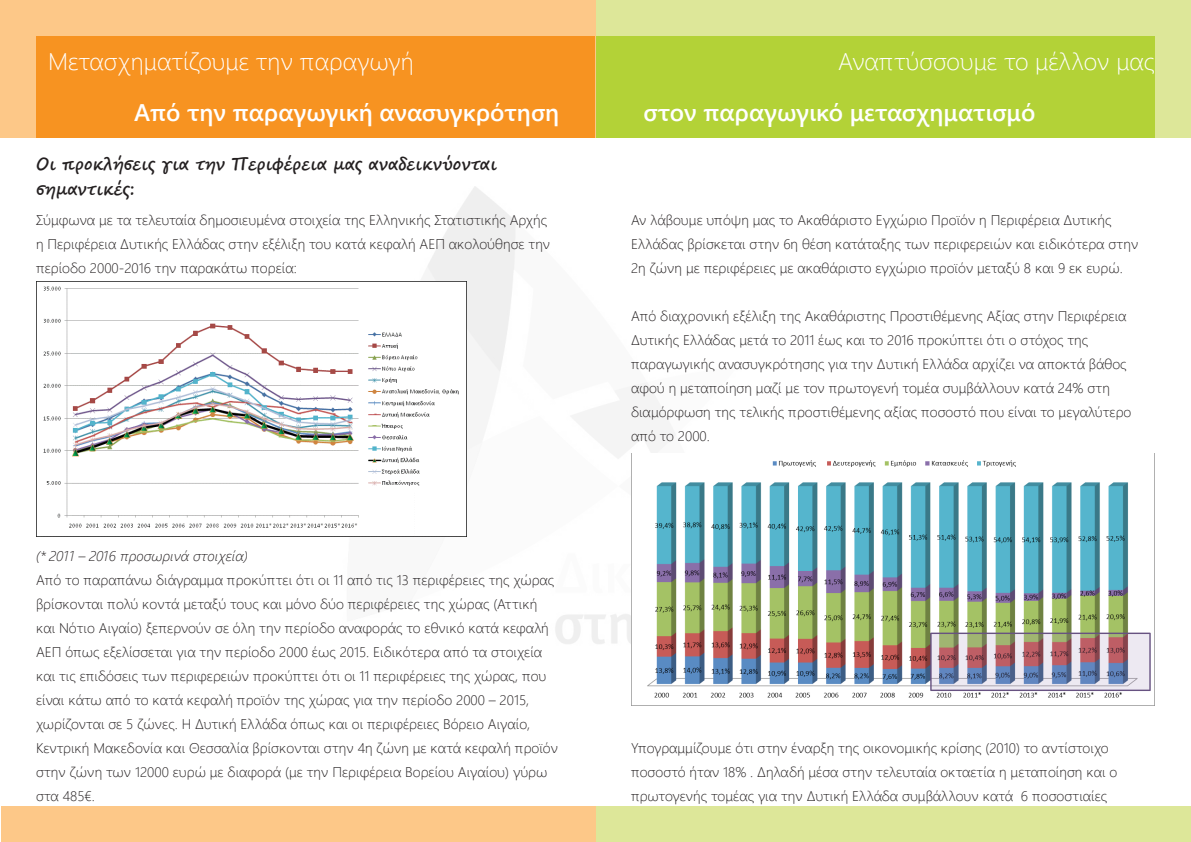
<style>
.page{position:relative;width:1191px;height:842px;background:#fff}
.page>*{position:absolute;margin:0;border:0;box-sizing:border-box;transform-origin:0 0}
.t1{font:600 24px "Segoe UI";color:#fff}
.t2{font:300 24px "Segoe UI";color:#fff}
.t3{font:700 17.5px/25px "Segoe Script";color:#231f20;scale:.92 1}
.t4{font:300 14px/24px "Segoe UI";color:#231f20}
.t5{font:italic 300 14px "Segoe UI";color:#231f20}
</style>
<div class="page">
<img style="left:334px;top:187px;width:341px;height:457px">
<div style="left:0;top:1px;width:596px;height:137px;background:#fdc888"></div>
<div style="left:596px;top:1px;width:594px;height:137px;background:#dde799"></div>
<div style="left:36px;top:36px;width:559px;height:102px;background:#f79321"></div>
<div style="left:596px;top:36px;width:558px;height:102px;background:#b3d237"></div>
<div style="left:0;top:806px;width:595px;height:35px;background:#fdc888"></div>
<div style="left:596px;top:806px;width:594px;height:35px;background:#dde799"></div>
<img style="left:36px;top:282px;width:430px;height:254px">
<img style="left:631px;top:454px;width:524px;height:251px">
<p class="t2" style="left:48px;top:39px;width:367px">Μετασχηματίζουμε την παραγωγή</p>
<p class="t2" style="left:838px;top:39px;width:318px">Αναπτύσσουμε το μέλλον μας</p>
<p class="t1" style="left:134px;top:90px;width:427px">Από την παραγωγική ανασυγκρότηση</p>
<p class="t1" style="left:643px;top:90px;width:393px">στον παραγωγικό μετασχηματισμό</p>
<p class="t3" style="left:36px;top:151px;width:502px">Οι προκλήσεις για την Περιφέρεια μας αναδεικνύονται σημαντικές:</p>
<p class="t4" style="left:36px;top:207px;width:516px">Σύμφωνα με τα τελευταία δημοσιευμένα στοιχεία της Ελληνικής Στατιστικής Αρχής η Περιφέρεια Δυτικής Ελλάδας στην εξέλιξη του κατά κεφαλή ΑΕΠ ακολούθησε την περίοδο 2000-2016 την παρακάτω πορεία:</p>
<p class="t4" style="left:631px;top:207px;width:509px">Αν λάβουμε υπόψη μας το Ακαθάριστο Εγχώριο Προϊόν η Περιφέρεια Δυτικής<br>Ελλάδας βρίσκεται στην 6η θέση κατάταξης των περιφερειών και ειδικότερα στην<br>2η ζώνη με περιφέρειες με ακαθάριστο εγχώριο προϊόν μεταξύ 8 και 9 εκ ευρώ.</p>
<p class="t4" style="left:631px;top:303px;width:502px">Από διαχρονική εξέλιξη της Ακαθάριστης Προστιθέμενης Αξίας στην Περιφέρεια Δυτικής Ελλάδας μετά το 2011 έως και το 2016 προκύπτει ότι ο στόχος της παραγωγικής ανασυγκρότησης για την Δυτική Ελλάδα αρχίζει να αποκτά βάθος αφού η μεταποίηση μαζί με τον πρωτογενή τομέα συμβάλλουν κατά 24% στη διαμόρφωση της τελικής προστιθέμενης αξίας ποσοστό που είναι το μεγαλύτερο από το 2000.</p>
<p class="t5" style="left:36px;top:543px;width:213px">(* 2011 – 2016 προσωρινά στοιχεία)</p>
<p class="t4" style="left:36px;top:567px;width:523px">Από το παραπάνω διάγραμμα προκύπτει ότι οι 11 από τις 13 περιφέρειες της χώρας βρίσκονται πολύ κοντά μεταξύ τους και μόνο δύο περιφέρειες της χώρας (Αττική και Νότιο Αιγαίο) ξεπερνούν σε όλη την περίοδο αναφοράς το εθνικό κατά κεφαλή ΑΕΠ όπως εξελίσσεται για την περίοδο 2000 έως 2015. Ειδικότερα από τα στοιχεία και τις επιδόσεις των περιφερειών προκύπτει ότι οι 11 περιφέρειες της χώρας, που είναι κάτω από το κατά κεφαλή προϊόν της χώρας για την περίοδο 2000 – 2015, χωρίζονται σε 5 ζώνες. Η Δυτική Ελλάδα όπως και οι περιφέρειες Βόρειο Αιγαίο, Κεντρική Μακεδονία και Θεσσαλία βρίσκονται στην 4η ζώνη με κατά κεφαλή προϊόν στην ζώνη των 12000 ευρώ με διαφορά (με την Περιφέρεια Βορείου Αιγαίου) γύρω στα 485€.</p>
<p class="t4" style="left:631px;top:735px;width:488px">Υπογραμμίζουμε ότι στην έναρξη της οικονομικής κρίσης (2010) το αντίστοιχο ποσοστό ήταν 18% . Δηλαδή μέσα στην τελευταία οκταετία η μεταποίηση και ο πρωτογενής τομέας για την Δυτική Ελλάδα συμβάλλουν κατά 6 ποσοστιαίες</p>
</div>
